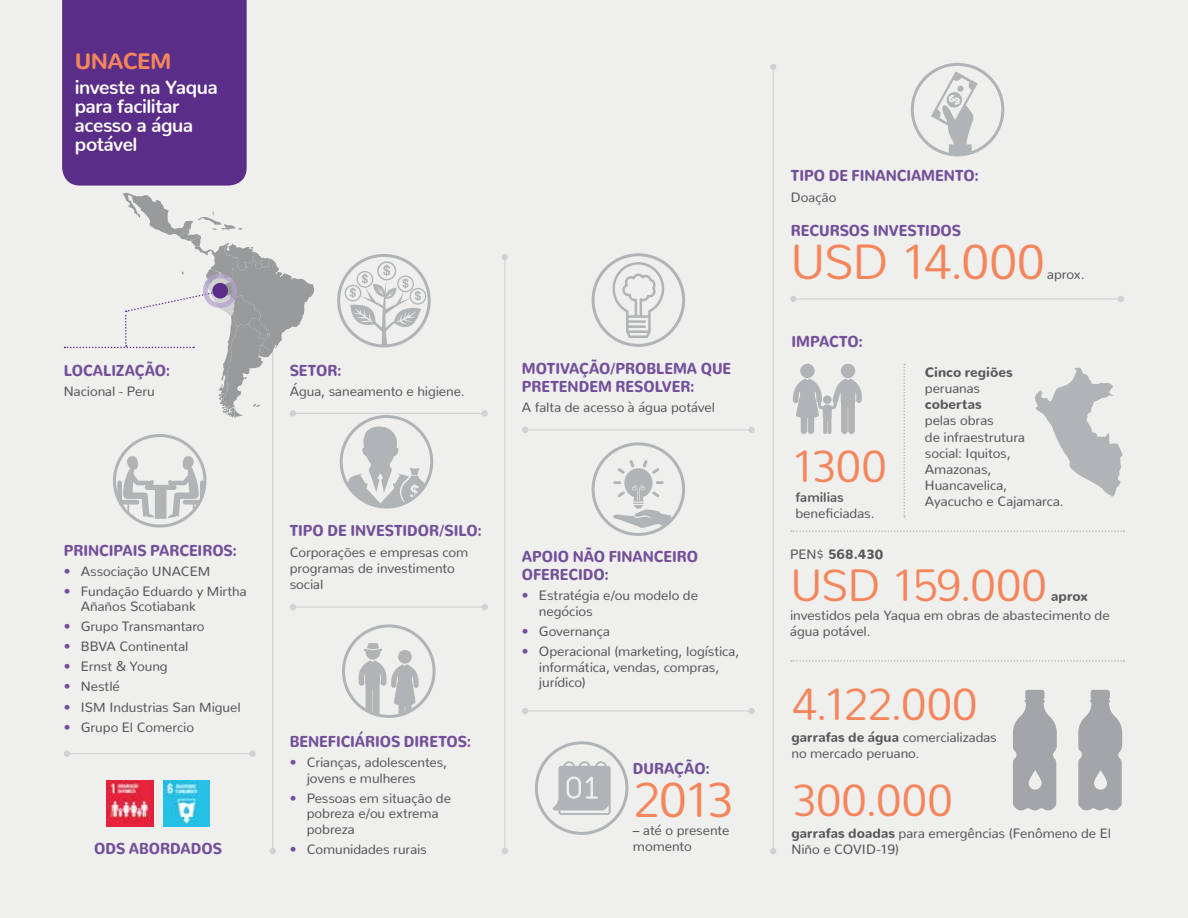
<style>
.page{position:relative;width:1188px;height:918px;background:#efefee}
.page>*{position:absolute;margin:0;border:0;box-sizing:border-box;transform-origin:0 0}
.t1{font:300 49.2px "Nunito";letter-spacing:-.035em;color:#f5855a}
.t2{font:300 45px/95.8px "Nunito";letter-spacing:-.015em;color:#f5855a}
.t3{font:800 22.35px "Nunito";letter-spacing:-.03em;color:#f5855a}
.t4{font:700 19.2px/19.2px "Nunito";letter-spacing:-.02em;color:#fff}
.t5{font:900 15.75px/18px "Nunito";color:#735099;scale:.9 1}
.t6{font:13.5px/16.2px "Nunito";letter-spacing:-.005em;color:#58595b}
.t7{font:900 13.5px "Nunito";letter-spacing:.005em;color:#58595b}
.t8{font:700 13.5px "Nunito";letter-spacing:.005em;color:#58595b}
.s1{font-weight:600;color:#735099}
.s2{font-weight:400}
.s3{font-weight:900}
</style>
<div class="page">
<hr style="left:272px;top:278px;width:1px;height:570px;background:#b1b4b6">
<div style="left:269px;top:848px;width:7px;height:6px;background:#d0d1d2;border-radius:50%"></div>
<div style="left:62px;top:0;width:185px;height:186px;background:#5a2d88"></div>
<svg style="left:117px;top:454px;width:88px;height:65px"></svg>
<div style="left:113px;top:434px;width:93px;height:94px;border:3px solid #b1b4b6;border-radius:50%"></div>
<svg style="left:612px;top:460px;width:59px;height:69px"></svg>
<div style="left:592px;top:442px;width:93px;height:94px;border:3px solid #b1b4b6;border-radius:50%"></div>
<svg style="left:358px;top:643px;width:61px;height:73px"></svg>
<div style="left:342px;top:624px;width:94px;height:94px;border:3px solid #b1b4b6;border-radius:50%"></div>
<svg style="left:931px;top:71px;width:47px;height:84px"></svg>
<div style="left:911px;top:63px;width:93px;height:93px;border:3px solid #b1b4b6;border-radius:50%"></div>
<hr style="left:504px;top:257px;width:1px;height:591px;background:#b1b4b6">
<svg style="left:502px;top:254px;width:6px;height:6px"></svg>
<svg style="left:502px;top:848px;width:6px;height:6px"></svg>
<hr style="left:773px;top:68px;width:1px;height:780px;background:#b1b4b6">
<svg style="left:770px;top:64px;width:6px;height:6px"></svg>
<svg style="left:770px;top:848px;width:6px;height:6px"></svg>
<svg style="left:346px;top:425px;width:82px;height:80px"></svg>
<div style="left:340px;top:415px;width:93px;height:94px;border:3px solid #b1b4b6;border-radius:50%"></div>
<svg style="left:344px;top:261px;width:82px;height:85px"></svg>
<div style="left:337px;top:254px;width:94px;height:93px;border:3px solid #b1b4b6;border-radius:50%"></div>
<hr style="left:296px;top:607px;width:188px;height:1px;background:#b1b4b6">
<div style="left:481px;top:604px;width:7px;height:6px;background:#d0d1d2;border-radius:50%"></div>
<svg style="left:290px;top:604px;width:6px;height:6px"></svg>
<hr style="left:296px;top:413px;width:188px;height:1px;background:#b1b4b6">
<div style="left:481px;top:410px;width:7px;height:7px;background:#d0d1d2;border-radius:50%"></div>
<hr style="left:70px;top:753px;width:184px;height:1px;background:#b1b4b6">
<div style="left:249px;top:750px;width:7px;height:7px;background:#d0d1d2;border-radius:50%"></div>
<div style="left:64px;top:750px;width:6px;height:7px;background:#d0d1d2;border-radius:50%"></div>
<hr style="left:528px;top:429px;width:222px;height:1px;background:#b1b4b6">
<div style="left:748px;top:427px;width:7px;height:6px;background:#d0d1d2;border-radius:50%"></div>
<svg style="left:522px;top:427px;width:6px;height:6px"></svg>
<hr style="left:528px;top:710px;width:222px;height:2px;background:#b1b4b6">
<div style="left:748px;top:708px;width:7px;height:6px;background:#d0d1d2;border-radius:50%"></div>
<svg style="left:522px;top:708px;width:6px;height:6px"></svg>
<hr style="left:796px;top:298px;width:327px;height:1px;background:#b1b4b6">
<svg style="left:1118px;top:296px;width:6px;height:6px"></svg>
<div style="left:790px;top:296px;width:7px;height:6px;background:#d0d1d2;border-radius:50%"></div>
<svg style="left:609px;top:258px;width:59px;height:80px"></svg>
<div style="left:592px;top:253px;width:93px;height:94px;border:3px solid #b1b4b6;border-radius:50%"></div>
<svg style="left:65px;top:193px;width:250px;height:225px"></svg>
<div style="left:212px;top:283px;width:16px;height:16px;background:#5a2d88;border-radius:50%"></div>
<div style="left:203px;top:273px;width:34px;height:35px;border:5px solid #b3a0cd;border-radius:50%"></div>
<img style="left:107px;top:780px;width:46px;height:46px">
<img style="left:163px;top:780px;width:46px;height:46px">
<svg style="left:793px;top:364px;width:69px;height:70px"></svg>
<svg style="left:791px;top:530px;width:333px;height:2px"></svg>
<svg style="left:791px;top:660px;width:333px;height:2px"></svg>
<svg style="left:903px;top:364px;width:2px;height:154px"></svg>
<svg style="left:1035px;top:367px;width:88px;height:130px"></svg>
<svg style="left:1013px;top:690px;width:44px;height:120px"></svg>
<svg style="left:1078px;top:690px;width:44px;height:120px"></svg>
<svg style="left:553px;top:761px;width:58px;height:54px"></svg>
<div style="left:535px;top:741px;width:93px;height:94px;border:3px solid #b1b4b6;border-radius:50%"></div>
<h3 class="t3" style="left:75px;top:41px;width:98px">UNACEM</h3>
<h3 class="t4" style="left:75px;top:75px;width:144px">investe na Yaqua para facilitar acesso a água potável</h3>
<p class="t5" style="left:64px;top:359px;width:120px">LOCALIZAÇÃO:</p>
<p class="t6" style="left:64px;top:382px;width:92px">Nacional - Peru</p>
<p class="t5" style="left:290px;top:359px;width:59px">SETOR:</p>
<p class="t6" style="left:290px;top:382px;width:177px">Água, saneamento e higiene.</p>
<p class="t5" style="left:522px;top:357px;width:234px">MOTIVAÇÃO/PROBLEMA QUE<br>PRETENDEM RESOLVER:</p>
<p class="t6" style="left:522px;top:398px;width:195px">A falta de acesso à água potável</p>
<p class="t5" style="left:64px;top:539px;width:194px">PRINCIPAIS PARCEIROS:</p>
<p class="t6" style="left:64px;top:561px;width:148px"><span class="s1">•</span> Associação UNACEM</p>
<p class="t6" style="left:81px;top:582px;width:168px;line-height:15.8px;text-indent:-17px"><span class="s1">•</span> Fundação Eduardo y Mirtha<br>Añaños Scotiabank</p>
<p class="t6" style="left:64px;top:617px;width:142px"><span class="s1">•</span> Grupo Transmantaro</p>
<p class="t6" style="left:64px;top:637px;width:126px"><span class="s1">•</span> BBVA Continental</p>
<p class="t6" style="left:64px;top:657px;width:105px"><span class="s1">•</span> Ernst &amp; Young</p>
<p class="t6" style="left:64px;top:677px;width:58px"><span class="s1">•</span> Nestlé</p>
<p class="t6" style="left:64px;top:697px;width:178px"><span class="s1">•</span> ISM Industrias San Miguel</p>
<p class="t6" style="left:64px;top:717px;width:132px"><span class="s1">•</span> Grupo El Comercio</p>
<p class="t5" style="left:94px;top:837px;width:144px">ODS ABORDADOS</p>
<p class="t5" style="left:290px;top:520px;width:215px">TIPO DE INVESTIDOR/SILO:</p>
<p class="t6" style="left:290px;top:543px;width:180px">Corporações e empresas com programas de investimento social</p>
<p class="t5" style="left:290px;top:730px;width:203px">BENEFICIÁRIOS DIRETOS:</p>
<p class="t6" style="left:307px;top:753px;width:142px;line-height:15.8px;text-indent:-17px"><span class="s1">•</span> Crianças, adolescentes, jovens e mulheres</p>
<p class="t6" style="left:307px;top:788px;width:146px;line-height:15.8px;text-indent:-17px"><span class="s1">•</span> Pessoas em situação de pobreza e/ou extrema pobreza</p>
<p class="t6" style="left:290px;top:840px;width:139px"><span class="s1">•</span> Comunidades rurais</p>
<p class="t5" style="left:522px;top:546px;width:197px">APOIO NÃO FINANCEIRO<br>OFERECIDO:</p>
<p class="t6" style="left:539px;top:586px;width:161px;line-height:15.8px;text-indent:-17px"><span class="s1">•</span> Estratégia e/ou modelo de negócios</p>
<p class="t6" style="left:522px;top:622px;width:90px"><span class="s1">•</span> Governança</p>
<p class="t6" style="left:539px;top:642px;width:202px;line-height:15.8px;text-indent:-17px"><span class="s1">•</span> Operacional (marketing, logística, informática, vendas, compras, jurídico)</p>
<p class="t5" style="left:633px;top:757px;width:87px">DURAÇÃO:</p>
<h1 class="t1" style="left:633px;top:758px;width:102px">2013</h1>
<p class="t6" style="left:633px;top:821px;width:98px">– até o presente momento</p>
<p class="t5" style="left:791px;top:165px;width:210px">TIPO DE FINANCIAMENTO:</p>
<p class="t6" style="left:791px;top:187px;width:47px">Doação</p>
<p class="t5" style="left:791px;top:219px;width:191px">RECURSOS INVESTIDOS</p>
<h1 class="t1" style="left:790px;top:221px;width:256px">USD 14.000</h1>
<p class="t6" style="left:1047px;top:265px;width:39px">aprox.</p>
<p class="t5" style="left:791px;top:330px;width:81px">IMPACTO:</p>
<h2 class="t2" style="left:791px;top:414px;width:98px">1300</h2>
<p class="t8" style="left:795px;top:485px;width:50px">familias</p>
<p class="t6" style="left:795px;top:504px;width:81px">beneficiadas.</p>
<p class="t7" style="left:790px;top:542px;width:95px"><span class="s2">PEN$</span> 568.430</p>
<p class="t7" style="left:925px;top:359px;width:89px">Cinco regiões</p>
<p class="t6" style="left:925px;top:379px;width:57px">peruanas</p>
<p class="t7" style="left:925px;top:392px;width:58px">cobertas</p>
<p class="t6" style="left:925px;top:411px;width:140px">pelas obras<br>de infraestrutura social: Iquitos,<br>Amazonas,<br>Huancavelica,<br>Ayacucho e Cajamarca.</p>
<h2 class="t2" style="left:790px;top:532px;width:258px">USD 159.000</h2>
<p class="t7" style="left:1051px;top:583px;width:38px">aprox</p>
<p class="t6" style="left:790px;top:605px;width:321px">investidos pela Yaqua em obras de abastecimento de água potável.</p>
<h2 class="t2" style="left:791px;top:651px;width:188px">4.122.000<br>300.000</h2>
<p class="t6" style="left:791px;top:728px;width:207px"><span class="s3">garrafas de água</span> comercializadas no mercado peruano.</p>
<p class="t6" style="left:791px;top:824px;width:321px"><span class="s3">garrafas doadas</span> para emergências (Fenômeno de El<br>Niño e COVID-19)</p>
</div>
